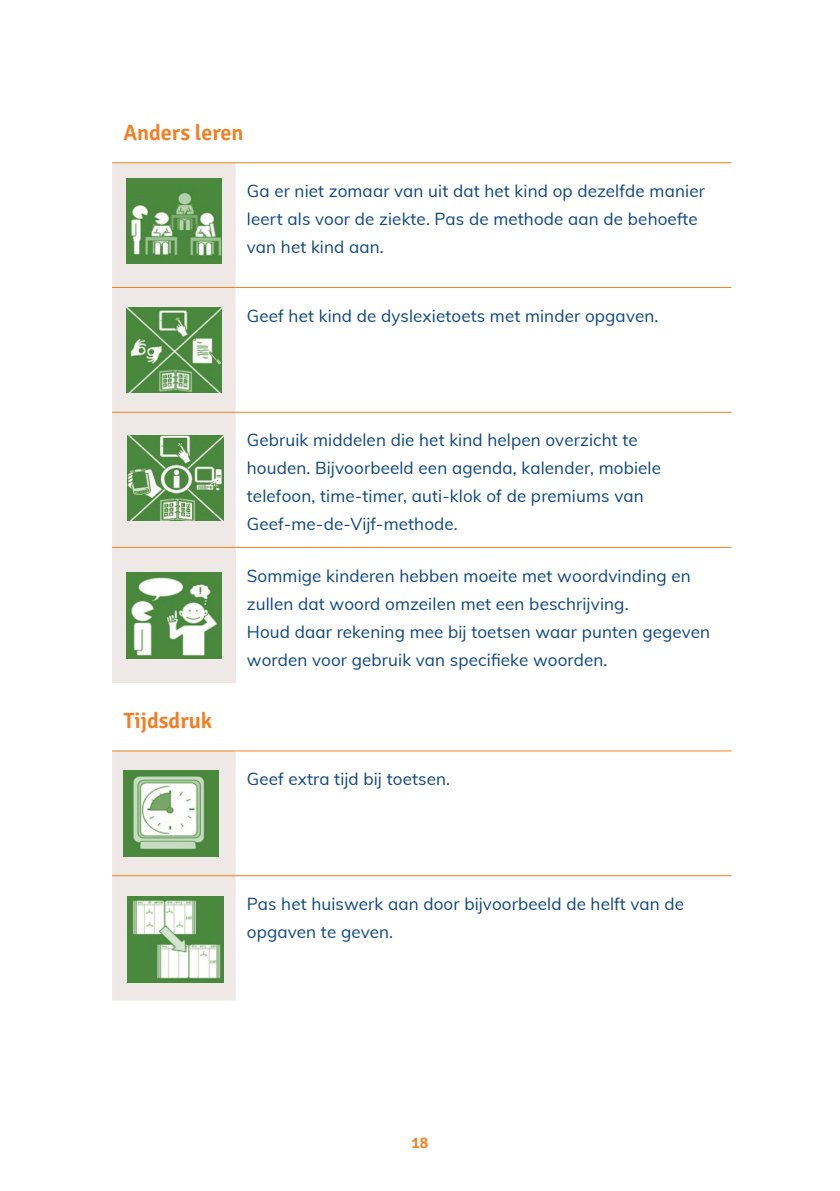
<style>
.page{position:relative;width:840px;height:1191px;background:#fff}
.page>*{position:absolute;margin:0;border:0;box-sizing:border-box;transform-origin:0 0}
.t1{font:600 22px "Signika";color:#f47d21}
.t2{font:17px/28px "Muli";letter-spacing:.01em;color:#0d4680}
.t3{font:600 16px "Signika";color:#f58220}
</style>
<div class="page">
<div style="left:112px;top:163px;width:123px;height:384px;background:#eee9e6"></div>
<div style="left:112px;top:547px;width:123px;height:135px;background:#eee9e6"></div>
<div style="left:112px;top:751px;width:123px;height:249px;background:#eee9e6"></div>
<hr style="left:112px;top:875px;width:123px;height:1px;background:#f47d21">
<hr style="left:235px;top:875px;width:496px;height:1px;background:#f47d21">
<hr style="left:112px;top:162px;width:123px;height:1px;background:#f58220">
<hr style="left:235px;top:162px;width:496px;height:1px;background:#f58220">
<hr style="left:112px;top:287px;width:123px;height:1px;background:#f58220">
<hr style="left:235px;top:287px;width:496px;height:1px;background:#f58220">
<hr style="left:112px;top:547px;width:123px;height:1px;background:#f58220">
<hr style="left:235px;top:547px;width:496px;height:1px;background:#f58220">
<hr style="left:112px;top:750px;width:123px;height:1px;background:#f58220">
<hr style="left:235px;top:750px;width:496px;height:1px;background:#f58220">
<hr style="left:112px;top:412px;width:123px;height:1px;background:#f47d21">
<hr style="left:235px;top:412px;width:496px;height:1px;background:#f47d21">
<img style="left:127px;top:178px;width:95px;height:85px">
<img style="left:126px;top:307px;width:96px;height:86px">
<img style="left:128px;top:435px;width:95px;height:86px">
<img style="left:128px;top:896px;width:95px;height:86px">
<img style="left:126px;top:573px;width:96px;height:85px">
<img style="left:124px;top:770px;width:95px;height:86px">
<p class="t1" style="left:123px;top:120px;width:121px">Anders leren</p>
<p class="t2" style="left:247px;top:176px;width:459px">Ga er niet zomaar van uit dat het kind op dezelfde manier leert als voor de ziekte. Pas de methode aan de behoefte van het kind aan.</p>
<p class="t2" style="left:247px;top:301px;width:413px">Geef het kind de dyslexietoets met minder opgaven.</p>
<p class="t1" style="left:123px;top:708px;width:90px">Tijdsdruk</p>
<p class="t2" style="left:247px;top:425px;width:415px">Gebruik middelen die het kind helpen overzicht te houden. Bijvoorbeeld een agenda, kalender, mobiele telefoon, time-timer, auti-klok of de premiums van Geef-me-de-Vijf-methode.</p>
<p class="t2" style="left:247px;top:560px;width:464px">Sommige kinderen hebben moeite met woordvinding en zullen dat woord omzeilen met een beschrijving.<br>Houd daar rekening mee bij toetsen waar punten gegeven worden voor gebruik van specifieke woorden.</p>
<p class="t2" style="left:247px;top:764px;width:205px">Geef extra tijd bij toetsen.</p>
<p class="t2" style="left:247px;top:889px;width:438px">Pas het huiswerk aan door bijvoorbeeld de helft van de opgaven te geven.</p>
<p class="t3" style="left:411px;top:1133px;width:18px">18</p>
</div>
